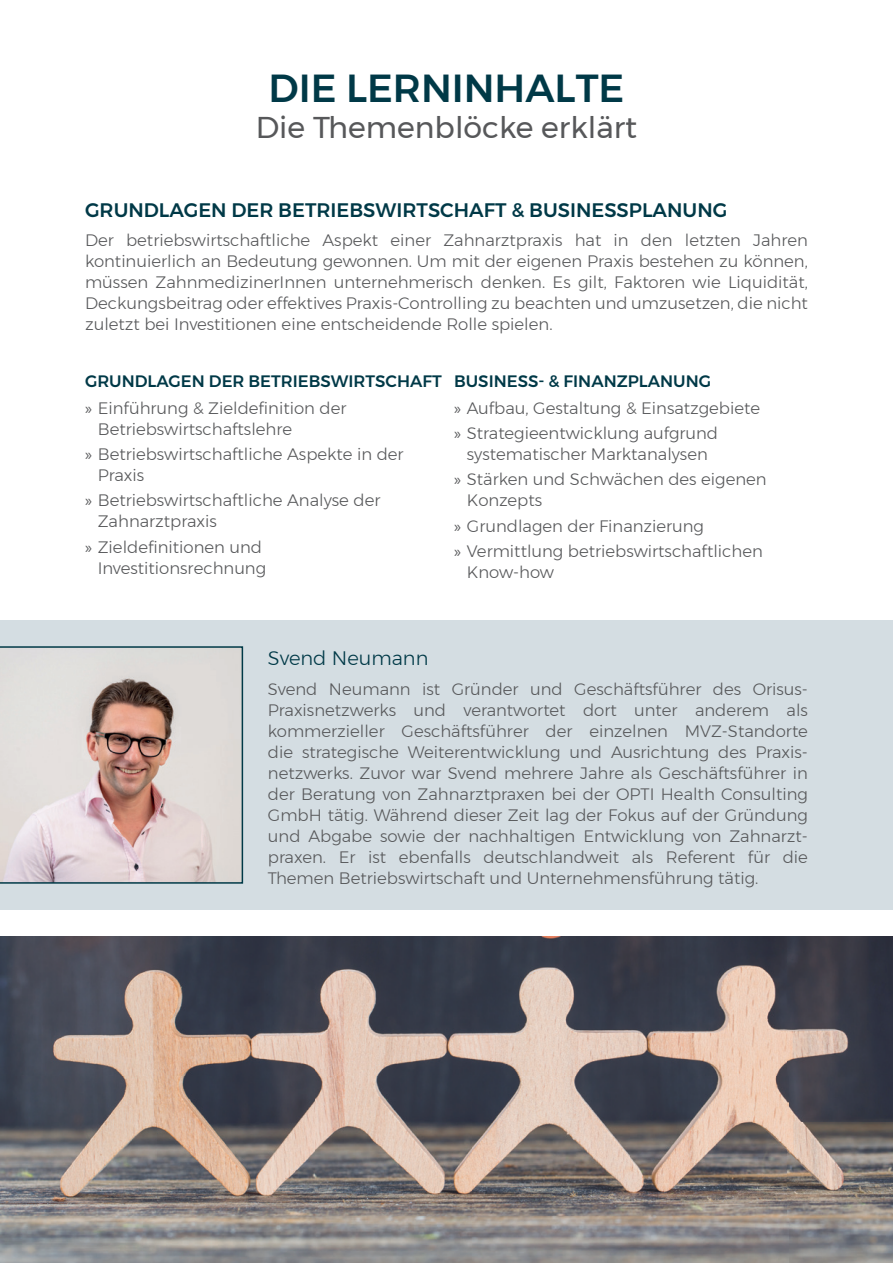
<style>
.page{position:relative;width:893px;height:1263px;background:#fff}
.page>*{position:absolute;margin:0;border:0;box-sizing:border-box;transform-origin:0 0}
.t1{font:500 39px "Montserrat";color:#003947}
.t2{font:30px "Montserrat";color:#57585a}
.t3{font:500 19.5px "Montserrat";color:#003947}
.t4{font:300 19.5px "Montserrat";color:#003947}
.t5{font:300 16.5px/21px "Montserrat";color:#57585a}
.t6{font:500 16.5px/26.5px "Montserrat";color:#003947}
.s1{font-family:"Myriad Pro";font-weight:400;color:#57585a}
.s2{font-weight:300;color:#57585a}
.s3{font-family:"Myriad Pro";font-weight:400}
</style>
<div class="page">
<img style="left:0;top:936px;width:893px;height:327px">
<div style="left:0;top:620px;width:893px;height:289px;background:#d4dde2"></div>
<svg style="left:0;top:646px;width:243px;height:238px"></svg>
<h1 class="t1" style="left:269px;top:57px;width:357px">DIE LERNINHALTE</h1>
<h2 class="t2" style="left:256px;top:104px;width:383px">Die Themenblöcke erklärt</h2>
<p class="t3" style="left:85px;top:194px;width:644px">GRUNDLAGEN DER BETRIEBSWIRTSCHAFT &amp; BUSINESSPLANUNG</p>
<p class="t5" style="left:85px;top:229px;width:724px;text-align:justify">Der betriebswirtschaftliche Aspekt einer Zahnarztpraxis hat in den letzten Jahren kontinuierlich an Bedeutung gewonnen. Um mit der eigenen Praxis bestehen zu können, müssen ZahnmedizinerInnen unternehmerisch denken. Es gilt, Faktoren wie Liquidität, Deckungsbeitrag oder effektives Praxis-Controlling zu beachten und umzusetzen, die nicht zuletzt bei Investitionen eine entscheidende Rolle spielen.</p>
<p class="t6" style="left:85px;top:368px;width:627px">GRUNDLAGEN DER BETRIEBSWIRTSCHAFT BUSINESS- &amp; FINANZPLANUNG <span class="s1">»</span> <span class="s2">Einführung &amp; Zieldefinition der</span></p>
<p class="t5" style="left:85px;top:416px;width:320px;line-height:25.2px;text-indent:13px">Betriebswirtschaftslehre<br><span class="s3">»</span> Betriebswirtschaftliche Aspekte in der</p>
<p class="t5" style="left:85px;top:462px;width:297px;line-height:25.2px;text-indent:13px">Praxis<br><span class="s3">»</span> Betriebswirtschaftliche Analyse der</p>
<p class="t5" style="left:85px;top:509px;width:179px;line-height:25.2px;text-indent:13px">Zahnarztpraxis<br><span class="s3">»</span> Zieldefinitionen und</p>
<p class="t5" style="left:98px;top:557px;width:170px">Investitionsrechnung</p>
<p class="t5" style="left:454px;top:395px;width:307px;line-height:25.2px"><span class="s3">»</span> Aufbau, Gestaltung &amp; Einsatzgebiete <span class="s3">»</span> Strategieentwicklung aufgrund</p>
<p class="t5" style="left:454px;top:441px;width:314px;line-height:25.2px;text-indent:13px">systematischer Marktanalysen<br><span class="s3">»</span> Stärken und Schwächen des eigenen</p>
<p class="t5" style="left:454px;top:488px;width:310px;line-height:25.2px;text-indent:13px">Konzepts<br><span class="s3">»</span> Grundlagen der Finanzierung<br><span class="s3">»</span> Vermittlung betriebswirtschaftlichen</p>
<p class="t5" style="left:467px;top:561px;width:89px">Know-how</p>
<p class="t4" style="left:268px;top:644px;width:162px">Svend Neumann</p>
<p class="t5" style="left:268px;top:678px;width:542px;text-align:justify">Svend Neumann ist Gründer und Geschäftsführer des Orisus-Praxisnetzwerks und verantwortet dort unter anderem als kommerzieller Geschäftsführer der einzelnen MVZ-Standorte die strategische Weiterentwicklung und Ausrichtung des Praxis&shy;netzwerks. Zuvor war Svend mehrere Jahre als Geschäftsführer in der Beratung von Zahnarztpraxen bei der OPTI Health Consulting GmbH tätig. Während dieser Zeit lag der Fokus auf der Gründung und Abgabe sowie der nachhaltigen Entwicklung von Zahnarzt&shy;praxen. Er ist ebenfalls deutschlandweit als Referent für die Themen Betriebswirtschaft und Unternehmensführung tätig.</p>
</div>
